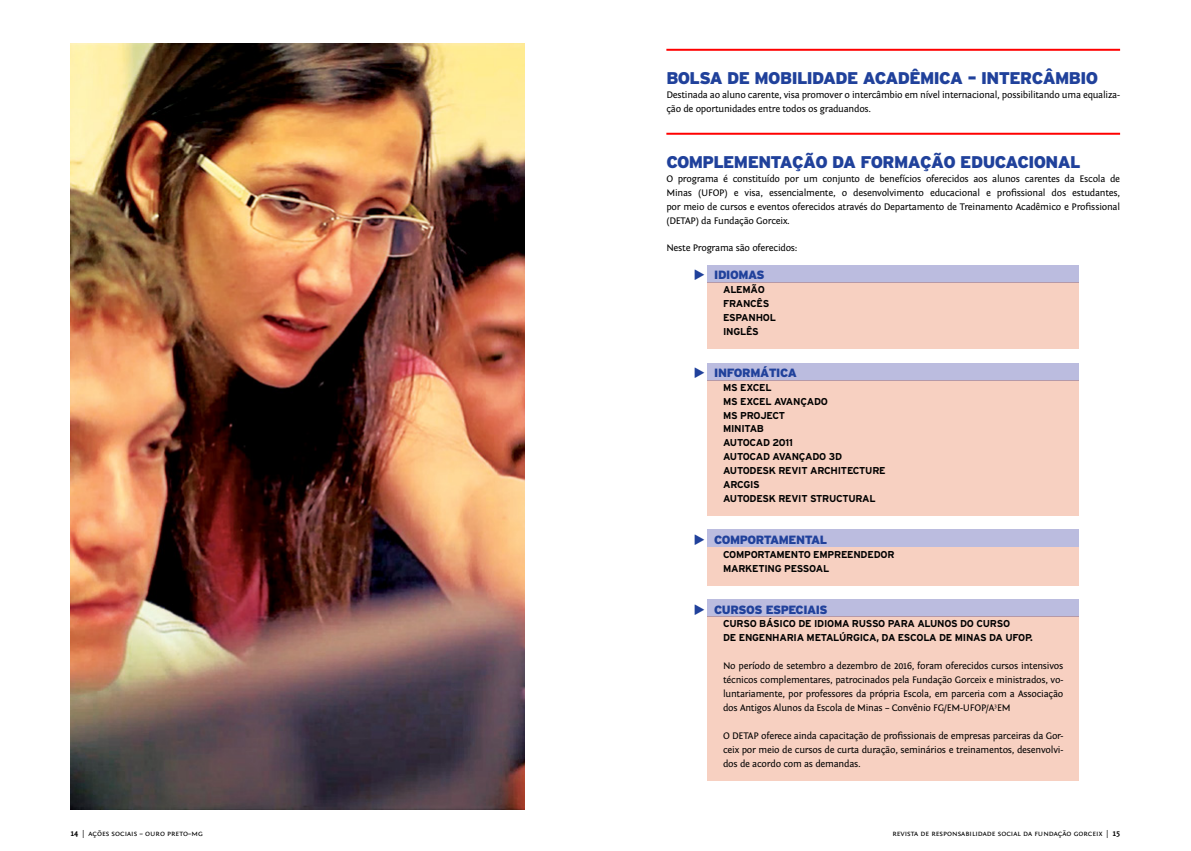
<style>
.page{position:relative;width:1191px;height:851px;background:#fff}
.page>*{position:absolute;margin:0;border:0;box-sizing:border-box;transform-origin:0 0}
.t1{font:900 16.9px "Interstate";letter-spacing:-.035em;color:#20419b}
.t2{font:900 12px "Interstate";letter-spacing:-.035em;color:#20419b}
.t3{font:10px/13.9px "Fontin Sans";letter-spacing:-.025em;color:#000;text-align:justify}
.t4{font:700 10px/13.9px "Interstate";letter-spacing:-.025em;color:#000}
.t5{font:8px "Fontin Sans Small Caps";color:#000}
.s1{font-family:"Fontin Sans";font-weight:700}
</style>
<div class="page">
<hr style="left:666px;top:49px;width:454px;height:2px;background:#f00">
<hr style="left:666px;top:133px;width:454px;height:2px;background:#f00">
<div style="left:707px;top:265px;width:372px;height:17px;background:#bbbcdf"></div>
<div style="left:707px;top:529px;width:372px;height:17px;background:#bbbcdf"></div>
<div style="left:707px;top:599px;width:372px;height:17px;background:#bbbcdf"></div>
<div style="left:707px;top:363px;width:372px;height:17px;background:#bbbcdf"></div>
<div style="left:707px;top:282px;width:372px;height:67px;background:#f7d0c1"></div>
<div style="left:707px;top:546px;width:372px;height:39px;background:#f7d0c1"></div>
<div style="left:707px;top:616px;width:372px;height:164px;background:#f7d0c1"></div>
<div style="left:707px;top:380px;width:372px;height:135px;background:#f7d0c1"></div>
<img style="left:71px;top:43px;width:453px;height:766px">
<h1 class="t1" style="left:666px;top:69px;width:433px">BOLSA DE MOBILIDADE ACADÊMICA – INTERCÂMBIO</h1>
<p class="t3" style="left:666px;top:88px;width:455px">Destinada ao aluno carente, visa promover o intercâmbio em nível internacional, possibilitando uma equaliza&shy;ção de oportunidades entre todos os graduandos.</p>
<h1 class="t1" style="left:666px;top:152px;width:416px">COMPLEMENTAÇÃO DA FORMAÇÃO EDUCACIONAL</h1>
<p class="t3" style="left:666px;top:172px;width:455px">O programa é constituído por um conjunto de benefícios oferecidos aos alunos carentes da Escola de Minas (UFOP) e visa, essencialmente, o desenvolvimento educacional e profissional dos estudantes, por meio de cursos e eventos oferecidos através do Departamento de Treinamento Acadêmico e Profissional (DETAP) da Fundação Gorceix.</p>
<p class="t3" style="left:666px;top:241px;width:133px">Neste Programa são oferecidos:</p>
<p class="t2" style="left:714px;top:268px;width:52px">IDIOMAS</p>
<p class="t4" style="left:723px;top:282px;width:54px">ALEMÃO<br>FRANCÊS<br>ESPANHOL<br>INGLÊS</p>
<p class="t2" style="left:714px;top:365px;width:84px">INFORMÁTICA</p>
<p class="t4" style="left:723px;top:380px;width:164px">MS EXCEL<br>MS EXCEL AVANÇADO<br>MS PROJECT<br>MINITAB<br>AUTOCAD 2011<br>AUTOCAD AVANÇADO 3D<br>AUTODESK REVIT ARCHITECTURE<br>ARCGIS<br>AUTODESK REVIT STRUCTURAL</p>
<p class="t2" style="left:714px;top:532px;width:114px">COMPORTAMENTAL</p>
<p class="t4" style="left:723px;top:547px;width:173px">COMPORTAMENTO EMPREENDEDOR<br>MARKETING PESSOAL</p>
<p class="t2" style="left:714px;top:602px;width:115px">CURSOS ESPECIAIS</p>
<p class="t4" style="left:723px;top:616px;width:311px">CURSO BÁSICO DE IDIOMA RUSSO PARA ALUNOS DO CURSO<br>DE ENGENHARIA METALÚRGICA, DA ESCOLA DE MINAS DA UFOP.</p>
<p class="t3" style="left:723px;top:659px;width:342px">No período de setembro a dezembro de 2016, foram oferecidos cursos intensivos técnicos complementares, patrocinados pela Fundação Gorceix e ministrados, vo&shy;luntariamente, por professores da própria Escola, em parceria com a Associação dos Antigos Alunos da Escola de Minas – Convênio FG/EM-UFOP/A<sup>3</sup>EM</p>
<p class="t3" style="left:723px;top:728px;width:342px">O DETAP oferece ainda capacitação de profissionais de empresas parceiras da Gor&shy;ceix por meio de cursos de curta duração, seminários e treinamentos, desenvolvi&shy;dos de acordo com as demandas.</p>
<p class="t5" style="left:71px;top:829px;width:134px"><span class="s1">14</span> | ações sociais – ouro preto–mg</p>
<p class="t5" style="left:892px;top:829px;width:229px">revista de responsabilidade social da fundação gorceix | <span class="s1">15</span></p>
</div>
